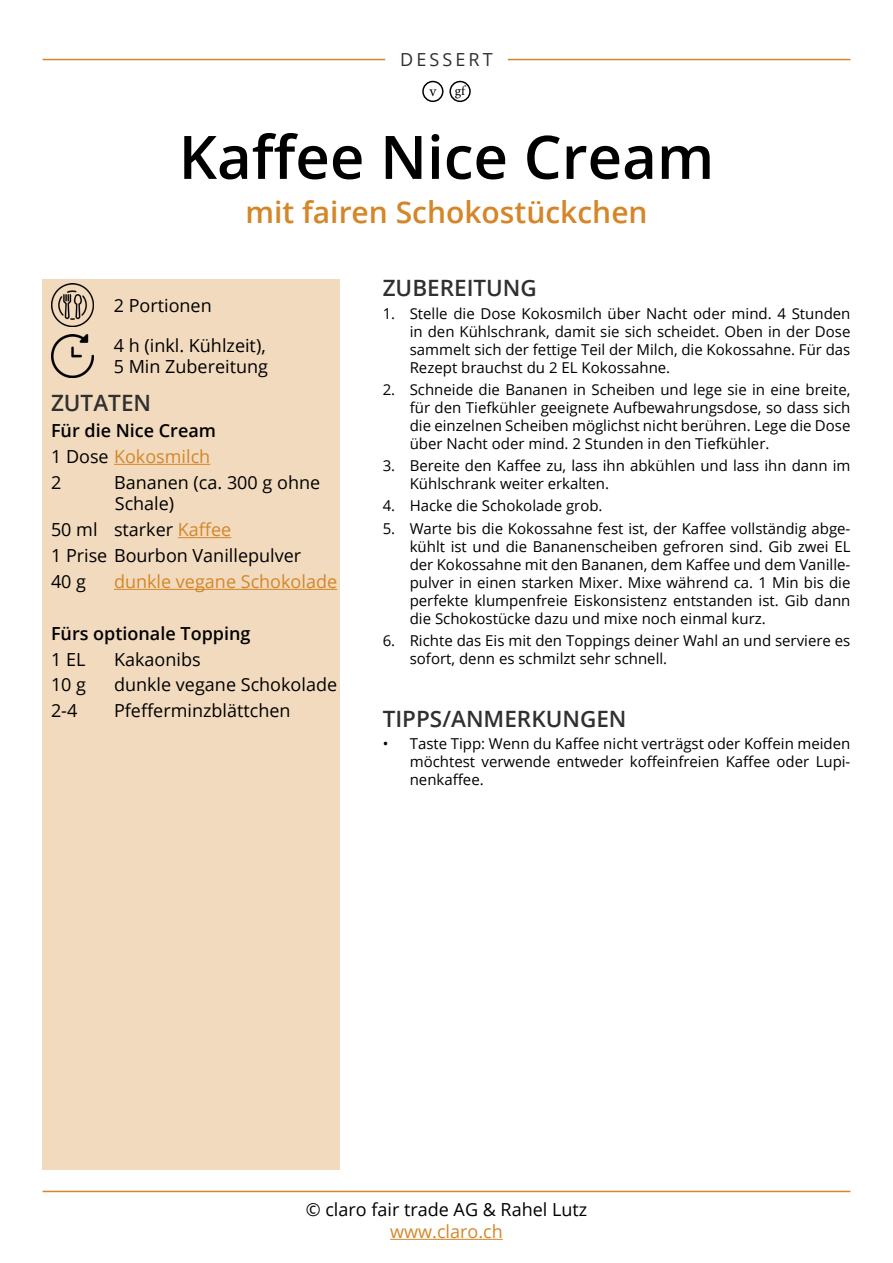
<style>
.page{position:relative;width:893px;height:1263px;background:#fff}
.page>*{position:absolute;margin:0;border:0;box-sizing:border-box;transform-origin:0 0}
.t1{font:600 60px "Open Sans";color:#000}
.t2{font:600 30px "Open Sans";color:#d48628}
.t3{font:600 22.5px "Open Sans";color:#31302f}
.t4{font:18px/21.6px "Open Sans";color:#000}
.t5{font:600 18px/25.8px "Open Sans";color:#000}
.t6{font:18px "Open Sans";color:#d48628}
.t7{font:18px "Open Sans";letter-spacing:.17em;color:#31302f}
.t8{font:15px/18px "Open Sans";color:#000;text-align:justify}
.t9{font:13.5px "Minion Pro";color:#000}
.s1{font-size:15px}
.s2{font-weight:400}
.s3{font-weight:400;color:#d48628}
.s4{color:#d48628}
</style>
<div class="page">
<hr style="left:43px;top:59px;width:342px;height:1px;background:#d48628">
<hr style="left:508px;top:59px;width:342px;height:1px;background:#d48628">
<div style="left:422px;top:81px;width:21px;height:21px;border:2px solid #000;border-radius:50%"></div>
<div style="left:449px;top:81px;width:22px;height:21px;border:2px solid #000;border-radius:50%"></div>
<div style="left:43px;top:279px;width:297px;height:890px;background:#f2dabe"></div>
<img style="left:51px;top:283px;width:43px;height:43px">
<img style="left:51px;top:334px;width:43px;height:43px">
<hr style="left:114px;top:464px;width:96px;height:1px;background:#d48628">
<hr style="left:178px;top:537px;width:53px;height:1px;background:#d48628">
<hr style="left:114px;top:589px;width:223px;height:1px;background:#d48628">
<hr style="left:43px;top:1191px;width:807px;height:1px;background:#d48628">
<hr style="left:390px;top:1239px;width:113px;height:1px;background:#d48628">
<p class="t7" style="left:400px;top:48px;width:94px">DESSERT</p>
<p class="t9" style="left:429px;top:82px;width:37px"><span class="s1">v</span> gf</p>
<h1 class="t1" style="left:179px;top:116px;width:537px">Kaffee Nice Cream</h1>
<h2 class="t2" style="left:245px;top:191px;width:404px">mit fairen Schokostückchen</h2>
<p class="t4" style="left:114px;top:294px;width:100px">2 Portionen</p>
<p class="t4" style="left:114px;top:334px;width:156px">4 h (inkl. Kühlzeit),<br>5 Min Zubereitung</p>
<h3 class="t3" style="left:51px;top:388px;width:102px">ZUTATEN</h3>
<p class="t5" style="left:51px;top:417px;width:166px">Für die Nice Cream<br><span class="s2">1 Dose</span> <span class="s3">Kokosmilch<br></span><span class="s2">2</span></p>
<p class="t4" style="left:114px;top:471px;width:208px">Bananen (ca. 300 g ohne<br>Schale)</p>
<p class="t4" style="left:51px;top:516px;width:252px;line-height:25.8px">50 ml starker <span class="s4">Kaffee<br></span>1 Prise Bourbon Vanillepulver<br>40 g</p>
<p class="t6" style="left:114px;top:569px;width:225px">dunkle vegane Schokolade</p>
<p class="t5" style="left:51px;top:620px;width:201px">Fürs optionale Topping</p>
<p class="t4" style="left:51px;top:648px;width:36px">1 EL</p>
<p class="t4" style="left:114px;top:648px;width:88px">Kakaonibs</p>
<p class="t4" style="left:51px;top:674px;width:37px">10 g</p>
<p class="t4" style="left:114px;top:674px;width:225px">dunkle vegane Schokolade</p>
<p class="t4" style="left:51px;top:699px;width:28px">2-4</p>
<p class="t4" style="left:114px;top:699px;width:178px">Pfefferminzblättchen</p>
<h3 class="t3" style="left:383px;top:273px;width:156px">ZUBEREITUNG</h3>
<p class="t8" style="left:410px;top:304px;width:442px;text-indent:-27px">1. Stelle die Dose Kokosmilch über Nacht oder mind. 4 Stunden in den Kühlschrank, damit sie sich scheidet. Oben in der Dose sammelt sich der fettige Teil der Milch, die Kokossahne. Für das Rezept brauchst du 2 EL Kokossahne.</p>
<p class="t8" style="left:410px;top:380px;width:442px;text-indent:-27px">2. Schneide die Bananen in Scheiben und lege sie in eine breite, für den Tiefkühler geeignete Aufbewahrungsdose, so dass sich die einzelnen Scheiben möglichst nicht berühren. Lege die Dose über Nacht oder mind. 2 Stunden in den Tiefkühler.</p>
<p class="t8" style="left:410px;top:456px;width:442px;text-indent:-27px">3. Bereite den Kaffee zu, lass ihn abkühlen und lass ihn dann im<br>Kühlschrank weiter erkalten.</p>
<p class="t8" style="left:383px;top:497px;width:221px">4. Hacke die Schokolade grob.</p>
<p class="t8" style="left:410px;top:519px;width:442px;text-indent:-27px">5. Warte bis die Kokossahne fest ist, der Kaffee vollständig abge&shy;kühlt ist und die Bananenscheiben gefroren sind. Gib zwei EL der Kokossahne mit den Bananen, dem Kaffee und dem Vanille&shy;pulver in einen starken Mixer. Mixe während ca. 1 Min bis die perfekte klumpenfreie Eiskonsistenz entstanden ist. Gib dann die Schokostücke dazu und mixe noch einmal kurz.</p>
<p class="t8" style="left:410px;top:631px;width:442px;text-indent:-27px">6. Richte das Eis mit den Toppings deiner Wahl an und serviere es sofort, denn es schmilzt sehr schnell.</p>
<h3 class="t3" style="left:383px;top:703px;width:245px">TIPPS/ANMERKUNGEN</h3>
<p class="t8" style="left:410px;top:734px;width:442px;text-indent:-27px">• Taste Tipp: Wenn du Kaffee nicht verträgst oder Koffein meiden möchtest verwende entweder koffeinfreien Kaffee oder Lupi&shy;nenkaffee.</p>
<p class="t4" style="left:306px;top:1198px;width:283px">© claro fair trade AG &amp; Rahel Lutz</p>
<p class="t6" style="left:390px;top:1219px;width:114px">www.claro.ch</p>
</div>
